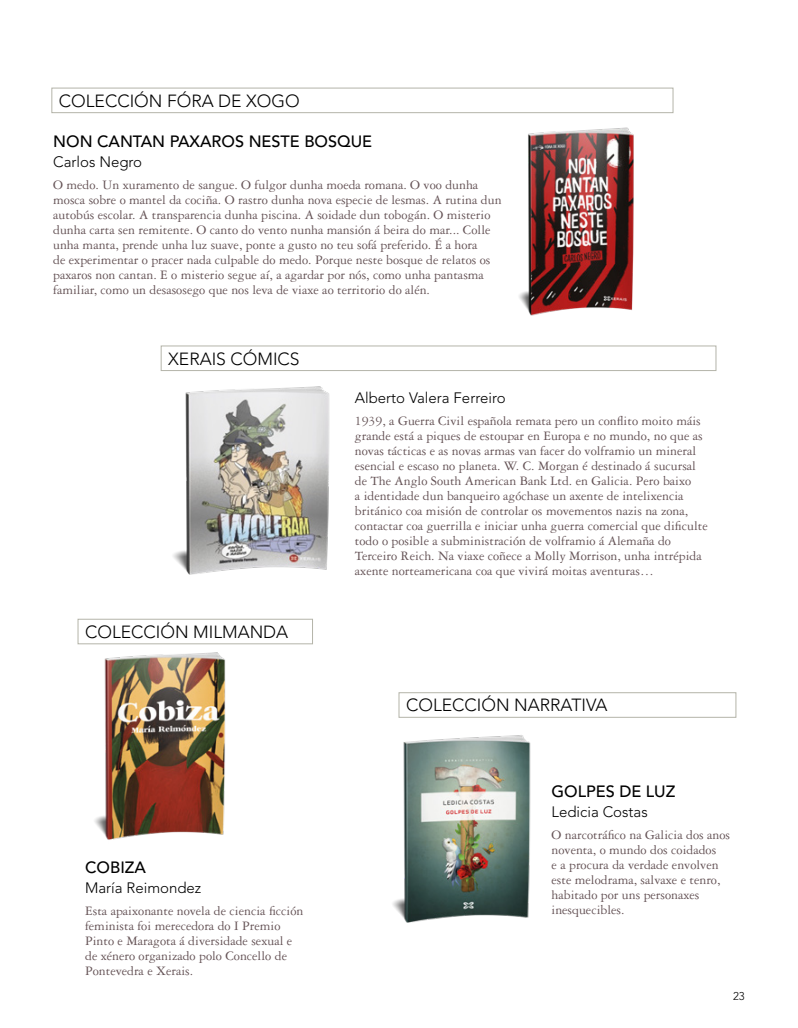
<style>
.page{position:relative;width:798px;height:1028px;background:#fff}
.page>*{position:absolute;margin:0;border:0;box-sizing:border-box;transform-origin:0 0}
.titulo_3_subseccion{font:300 17.5px "Avenir LT Std";color:#000}
.titulo_texto_base{font:500 16.25px "Avenir LT Std";color:#000}
.titulo_texto_base-2{font:300 15px "Avenir LT Std";color:#000}
.texto_asociado{font:13.75px/15px "Garamond 3 LT Std";color:#655356}
.t1{font:300 11.25px "Avenir LT Std";color:#000}
</style>
<div class="page">
<img style="left:93px;top:644px;width:151px;height:196px">
<div style="left:77px;top:619px;width:236px;height:25px;border:1px solid #b4b4a9"></div>
<img style="left:393px;top:735px;width:138px;height:188px">
<div style="left:398px;top:692px;width:338px;height:25px;border:1px solid #b4b4a9"></div>
<img style="left:495px;top:113px;width:178px;height:203px">
<div style="left:51px;top:88px;width:622px;height:25px;border:1px solid #b4b4a9"></div>
<img style="left:173px;top:386px;width:157px;height:189px">
<div style="left:161px;top:345px;width:555px;height:26px;border:1px solid #b4b4a9"></div>
<p class="titulo_3_subseccion" style="left:59px;top:90px;width:242px">COLECCIÓN FÓRA DE XOGO</p>
<p class="titulo_texto_base" style="left:53px;top:132px;width:320px">NON CANTAN PAXAROS NESTE BOSQUE</p>
<p class="titulo_texto_base-2" style="left:53px;top:153px;width:90px">Carlos Negro</p>
<p class="texto_asociado" style="left:53px;top:177px;width:449px">O medo. Un xuramento de sangue. O fulgor dunha moeda romana. O voo dunha mosca sobre o mantel da cociña. O rastro dunha nova especie de lesmas. A rutina dun autobús escolar. A transparencia dunha piscina. A soidade dun tobogán. O misterio dunha carta sen remitente. O canto do vento nunha mansión á beira do mar... Colle unha manta, prende unha luz suave, ponte a gusto no teu sofá preferido. É a hora<br>de experimentar o pracer nada culpable do medo. Porque neste bosque de relatos os paxaros non cantan. E o misterio segue aí, a agardar por nós, como unha pantasma familiar, como un desasosego que nos leva de viaxe ao territorio do alén.</p>
<p class="titulo_3_subseccion" style="left:168px;top:348px;width:133px">XERAIS CÓMICS</p>
<p class="titulo_3_subseccion" style="left:85px;top:621px;width:204px">COLECCIÓN MILMANDA</p>
<p class="titulo_texto_base" style="left:85px;top:857px;width:62px">COBIZA</p>
<p class="titulo_texto_base-2" style="left:85px;top:878px;width:118px">María Reimondez</p>
<p class="texto_asociado" style="left:85px;top:903px;width:220px">Esta apaixonante novela de ciencia ficción feminista foi merecedora do I Premio Pinto e Maragota á diversidade sexual e de xénero organizado polo Concello de Pontevedra e Xerais.</p>
<p class="titulo_texto_base-2" style="left:355px;top:389px;width:152px">Alberto Valera Ferreiro</p>
<p class="texto_asociado" style="left:355px;top:413px;width:354px">1939, a Guerra Civil española remata pero un conflito moito máis grande está a piques de estoupar en Europa e no mundo, no que as novas tácticas e as novas armas van facer do volframio un mineral esencial e escaso no planeta. W. C. Morgan é destinado á sucursal de The Anglo South American Bank Ltd. en Galicia. Pero baixo<br>a identidade dun banqueiro agóchase un axente de intelixencia británico coa misión de controlar os movementos nazis na zona, contactar coa guerrilla e iniciar unha guerra comercial que dificulte todo o posible a subministración de volframio á Alemaña do Terceiro Reich. Na viaxe coñece a Molly Morrison, unha intrépida axente norteamericana coa que vivirá moitas aventuras…</p>
<p class="titulo_3_subseccion" style="left:406px;top:695px;width:203px">COLECCIÓN NARRATIVA</p>
<p class="titulo_texto_base" style="left:551px;top:781px;width:125px">GOLPES DE LUZ</p>
<p class="titulo_texto_base-2" style="left:551px;top:802px;width:98px">Ledicia Costas</p>
<p class="texto_asociado" style="left:551px;top:827px;width:180px">O narcotráfico na Galicia dos anos noventa, o mundo dos coidados<br>e a procura da verdade envolven este melodrama, salvaxe e tenro, habitado por uns personaxes inesquecibles.</p>
<p class="t1" style="left:732px;top:989px;width:13px">23</p>
</div>
